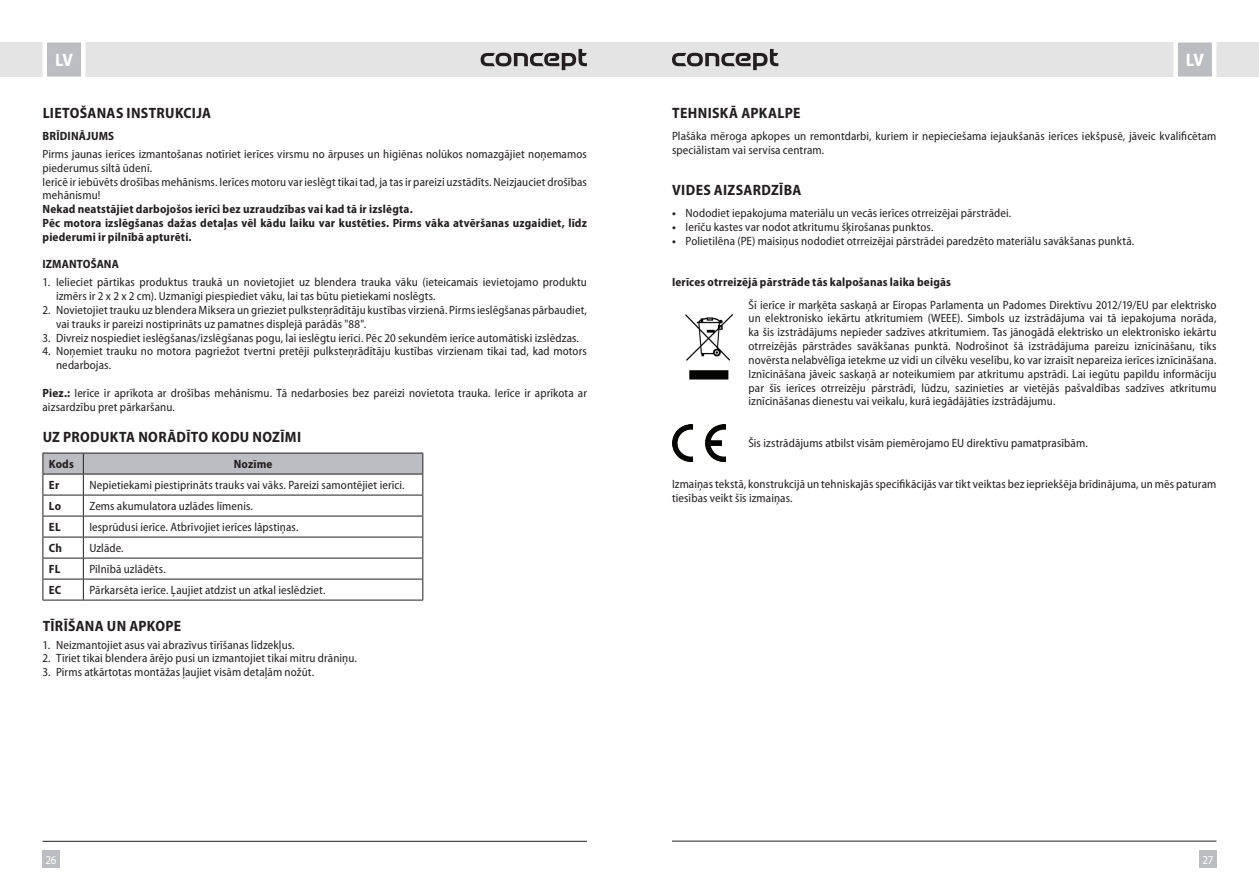
<style>
.page{position:relative;width:1259px;height:893px;background:#fff}
.page>*{position:absolute;margin:0;border:0;box-sizing:border-box;transform-origin:0 0}
.t1{font:700 semi-condensed 18px "Myriad Pro";color:#fff}
.t2{font:700 semi-condensed 15px "Myriad Pro";letter-spacing:.02em;color:#231f20}
.t3{font:semi-condensed 12px/13.8px "Myriad Pro";letter-spacing:.01em;color:#231f20}
.t4{font:700 semi-condensed 12px/13.8px "Myriad Pro";letter-spacing:.015em;color:#231f20}
.t5{font:semi-condensed 12px "Myriad Pro";color:#fff}
.s1{font-weight:700}
</style>
<div class="page">
<div style="left:629px;top:43px;width:630px;height:34px;background:#e4e4e4"></div>
<div style="left:0;top:43px;width:629px;height:34px;background:#e4e4e4"></div>
<div style="left:43px;top:850px;width:17px;height:17px;background:#bcbdc0"></div>
<div style="left:1199px;top:850px;width:17px;height:17px;background:#bcbdc0"></div>
<svg style="left:1171px;top:42px;width:47px;height:35px;background:#cdced0"></svg>
<svg style="left:40px;top:42px;width:48px;height:35px;background:#ceced0"></svg>
<hr style="left:672px;top:841px;width:544px;height:1px;background:#231f20">
<hr style="left:43px;top:841px;width:544px;height:1px;background:#231f20">
<svg style="left:672px;top:49px;width:106px;height:21px"></svg>
<svg style="left:480px;top:49px;width:107px;height:21px"></svg>
<svg style="left:43px;top:453px;width:380px;height:147px"></svg>
<hr style="left:43px;top:600px;width:40px;height:1px;background:#231f20">
<hr style="left:83px;top:600px;width:340px;height:1px;background:#231f20">
<img style="left:685px;top:314px;width:48px;height:66px">
<img style="left:672px;top:424px;width:53px;height:37px">
<h1 class="t1" style="left:55px;top:48px;width:19px">LV</h1>
<h1 class="t1" style="left:1186px;top:48px;width:19px">LV</h1>
<p class="t2" style="left:43px;top:103px;width:170px">LIETOŠANAS INSTRUKCIJA</p>
<p class="t4" style="left:43px;top:129px;width:73px">BRĪDINĀJUMS</p>
<p class="t3" style="left:43px;top:147px;width:546px">Pirms jaunas ierīces izmantošanas notīriet ierīces virsmu no ārpuses un higiēnas nolūkos nomazgājiet noņemamos piederumus siltā ūdenī.<br>Ierīcē ir iebūvēts drošības mehānisms. Ierīces motoru var ieslēgt tikai tad, ja tas ir pareizi uzstādīts. Neizjauciet drošības mehānismu!</p>
<p class="t4" style="left:43px;top:202px;width:546px">Nekad neatstājiet darbojošos ierīci bez uzraudzības vai kad tā ir izslēgta.<br>Pēc motora izslēgšanas dažas detaļas vēl kādu laiku var kustēties. Pirms vāka atvēršanas uzgaidiet, līdz piederumi ir pilnībā apturēti.</p>
<p class="t4" style="left:43px;top:257px;width:78px">IZMANTOŠANA</p>
<p class="t3" style="left:56px;top:275px;width:532px;text-indent:-14px">1. Ielieciet pārtikas produktus traukā un novietojiet uz blendera trauka vāku (ieteicamais ievietojamo produktu izmērs ir 2 x 2 x 2 cm). Uzmanīgi piespiediet vāku, lai tas būtu pietiekami noslēgts.</p>
<p class="t3" style="left:56px;top:303px;width:532px;text-indent:-14px">2. Novietojiet trauku uz blendera Miksera un grieziet pulksteņrādītāju kustības virzienā. Pirms ieslēgšanas pārbaudiet, vai trauks ir pareizi nostiprināts uz pamatnes displejā parādās "88".</p>
<p class="t3" style="left:43px;top:330px;width:538px">3. Divreiz nospiediet ieslēgšanas/izslēgšanas pogu, lai ieslēgtu ierīci. Pēc 20 sekundēm ierīce automātiski izslēdzas.</p>
<p class="t3" style="left:56px;top:344px;width:532px;text-indent:-14px">4. Noņemiet trauku no motora pagriežot tvertni pretēji pulksteņrādītāju kustības virzienam tikai tad, kad motors nedarbojas.</p>
<p class="t3" style="left:43px;top:386px;width:546px"><span class="s1">Piez.:</span> Ierīce ir aprīkota ar drošības mehānismu. Tā nedarbosies bez pareizi novietota trauka. Ierīce ir aprīkota ar aizsardzību pret pārkaršanu.</p>
<p class="t2" style="left:43px;top:428px;width:260px">UZ PRODUKTA NORĀDĪTO KODU NOZĪMI</p>
<p class="t4" style="left:49px;top:457px;width:26px">Kods</p>
<p class="t4" style="left:234px;top:457px;width:40px">Nozīme</p>
<p class="t4" style="left:49px;top:478px;width:12px">Er</p>
<p class="t3" style="left:89px;top:478px;width:317px">Nepietiekami piestiprināts trauks vai vāks. Pareizi samontējiet ierīci.</p>
<p class="t4" style="left:49px;top:499px;width:14px">Lo</p>
<p class="t3" style="left:89px;top:499px;width:165px">Zems akumulatora uzlādes līmenis.</p>
<p class="t4" style="left:49px;top:520px;width:13px">EL</p>
<p class="t3" style="left:89px;top:520px;width:211px">Iesprūdusi ierīce. Atbrīvojiet ierīces lāpstiņas.</p>
<p class="t4" style="left:49px;top:541px;width:15px">Ch</p>
<p class="t3" style="left:89px;top:541px;width:36px">Uzlāde.</p>
<p class="t4" style="left:49px;top:562px;width:13px">FL</p>
<p class="t3" style="left:89px;top:562px;width:78px">Pilnībā uzlādēts.</p>
<p class="t4" style="left:49px;top:583px;width:14px">EC</p>
<p class="t3" style="left:89px;top:583px;width:238px">Pārkarsēta ierīce. Ļaujiet atdzist un atkal ieslēdziet.</p>
<p class="t2" style="left:43px;top:616px;width:140px">TĪRĪŠANA UN APKOPE</p>
<p class="t3" style="left:43px;top:637px;width:254px">1. Neizmantojiet asus vai abrazīvus tīrīšanas līdzekļus.</p>
<p class="t3" style="left:43px;top:651px;width:316px">2. Tīriet tikai blendera ārējo pusi un izmantojiet tikai mitru drāniņu.</p>
<p class="t3" style="left:43px;top:665px;width:273px">3. Pirms atkārtotas montāžas ļaujiet visām detaļām nožūt.</p>
<p class="t2" style="left:672px;top:103px;width:130px">TEHNISKĀ APKALPE</p>
<p class="t3" style="left:672px;top:129px;width:546px">Plašāka mēroga apkopes un remontdarbi, kuriem ir nepieciešama iejaukšanās ierīces iekšpusē, jāveic kvalificētam speciālistam vai servisa centram.</p>
<p class="t2" style="left:672px;top:180px;width:131px">VIDES AIZSARDZĪBA</p>
<p class="t3" style="left:672px;top:206px;width:341px"><span class="s1">•</span> Nododiet iepakojuma materiālu un vecās ierīces otrreizējai pārstrādei.</p>
<p class="t3" style="left:672px;top:220px;width:263px"><span class="s1">•</span> Ierīču kastes var nodot atkritumu šķirošanas punktos.</p>
<p class="t3" style="left:672px;top:234px;width:464px"><span class="s1">•</span> Polietilēna (PE) maisiņus nododiet otrreizējai pārstrādei paredzēto materiālu savākšanas punktā.</p>
<p class="t4" style="left:672px;top:275px;width:280px">Ierīces otrreizējā pārstrāde tās kalpošanas laika beigās</p>
<p class="t3" style="left:748px;top:298px;width:469px;text-align:justify">Šī ierīce ir marķēta saskaņā ar Eiropas Parlamenta un Padomes Direktīvu 2012/19/EU par elektrisko un elektronisko iekārtu atkritumiem (WEEE). Simbols uz izstrādājuma vai tā iepakojuma norāda, ka šis izstrādājums nepieder sadzīves atkritumiem. Tas jānogādā elektrisko un elektronisko iekārtu otrreizējās pārstrādes savākšanas punktā. Nodrošinot šā izstrādājuma pareizu iznīcināšanu, tiks novērsta nelabvēlīga ietekme uz vidi un cilvēku veselību, ko var izraisīt nepareiza ierīces iznīcināšana.<br>Iznīcināšana jāveic saskaņā ar noteikumiem par atkritumu apstrādi. Lai iegūtu papildu informāciju par šīs ierīces otrreizēju pārstrādi, lūdzu, sazinieties ar vietējās pašvaldības sadzīves atkritumu iznīcināšanas dienestu vai veikalu, kurā iegādājāties izstrādājumu.</p>
<p class="t3" style="left:748px;top:436px;width:341px">Šis izstrādājums atbilst visām piemērojamo EU direktīvu pamatprasībām.</p>
<p class="t3" style="left:672px;top:477px;width:546px">Izmaiņas tekstā, konstrukcijā un tehniskajās specifikācijās var tikt veiktas bez iepriekšēja brīdinājuma, un mēs paturam tiesības veikt šīs izmaiņas.</p>
<p class="t5" style="left:45px;top:852px;width:13px">26</p>
<p class="t5" style="left:1202px;top:852px;width:13px">27</p>
</div>
